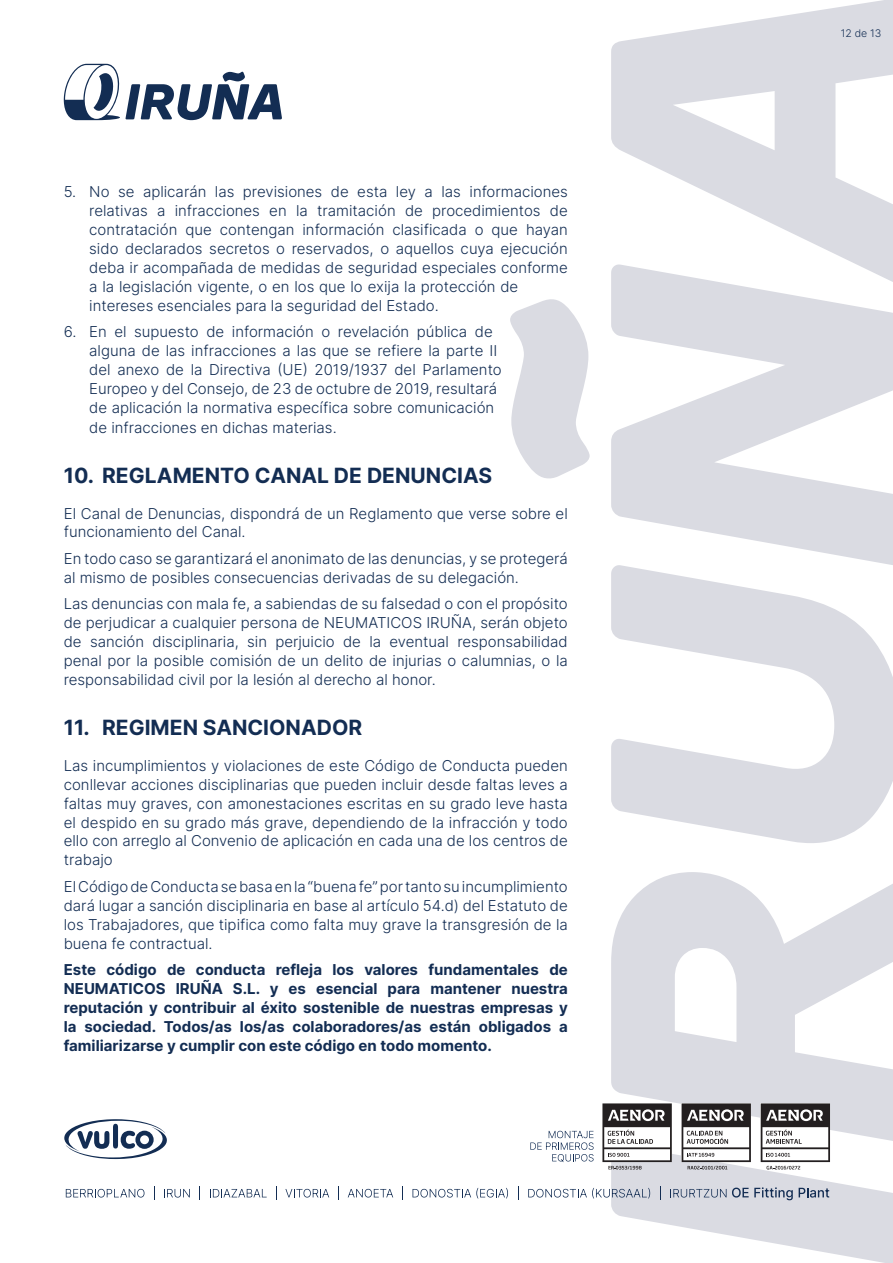
<style>
.page{position:relative;width:893px;height:1263px;background:#fff}
.page>*{position:absolute;margin:0;border:0;box-sizing:border-box;transform-origin:0 0}
.t1{font:700 21px "Inter";color:#132d53}
.párrafo_1{font:300 15px/18.9px "Inter";color:#132d53}
.párrafo1_bold{font:700 15px/18.9px "Inter";color:#132d53;text-align:justify}
.t2{font:300 10.5px "Inter";color:#132d53}
</style>
<div class="page">
<svg style="left:611px;top:872px;width:282px;height:231px;fill:#dadbe2"></svg>
<svg style="left:611px;top:568px;width:282px;height:275px;fill:#dadbe2"></svg>
<svg style="left:510px;top:299px;width:80px;height:180px"></svg>
<svg style="left:611px;top:291px;width:282px;height:277px;fill:#dadbe2"></svg>
<svg style="left:611px;top:0;width:282px;height:291px;fill:#dadbe2"></svg>
<svg style="left:64px;top:64px;width:218px;height:56px"></svg>
<svg style="left:66px;top:1189px;width:78px;height:8px"></svg>
<svg style="left:154px;top:1186px;width:1px;height:14px"></svg>
<svg style="left:164px;top:1189px;width:26px;height:8px"></svg>
<svg style="left:199px;top:1186px;width:1px;height:14px"></svg>
<svg style="left:210px;top:1189px;width:57px;height:8px"></svg>
<svg style="left:276px;top:1186px;width:1px;height:14px"></svg>
<svg style="left:285px;top:1189px;width:44px;height:8px"></svg>
<svg style="left:338px;top:1186px;width:1px;height:14px"></svg>
<svg style="left:348px;top:1189px;width:45px;height:8px"></svg>
<svg style="left:402px;top:1186px;width:1px;height:14px"></svg>
<svg style="left:412px;top:1188px;width:96px;height:10px"></svg>
<svg style="left:518px;top:1186px;width:1px;height:14px"></svg>
<svg style="left:528px;top:1103px;width:365px;height:160px"></svg>
<svg style="left:64px;top:1119px;width:103px;height:40px"></svg>
<p class="párrafo_1" style="left:89px;top:182px;width:480px;text-indent:-26px">5. No se aplicarán las previsiones de esta ley a las informaciones relativas a infracciones en la tramitación de procedimientos de contratación que contengan información clasificada o que hayan sido declarados secretos o reservados, o aquellos cuya ejecución deba ir acompañada de medidas de seguridad especiales conforme a la legislación vigente, o en los que lo exija la protección de intereses esenciales para la seguridad del Estado.</p>
<p class="párrafo_1" style="left:89px;top:322px;width:414px;text-indent:-26px">6. En el supuesto de información o revelación pública de alguna de las infracciones a las que se refiere la parte II del anexo de la Directiva (UE) 2019/1937 del Parlamento Europeo y del Consejo, de 23 de octubre de 2019, resultará de aplicación la normativa específica sobre comunicación de infracciones en dichas materias.</p>
<p class="t1" style="left:64px;top:460px;width:430px">10. REGLAMENTO CANAL DE DENUNCIAS</p>
<p class="párrafo_1" style="left:64px;top:503px;width:505px">El Canal de Denuncias, dispondrá de un Reglamento que verse sobre el funcionamiento del Canal.</p>
<p class="párrafo_1" style="left:64px;top:549px;width:506px">En todo caso se garantizará el anonimato de las denuncias, y se protegerá al mismo de posibles consecuencias derivadas de su delegación.</p>
<p class="párrafo_1" style="left:64px;top:594px;width:506px;text-align:justify">Las denuncias con mala fe, a sabiendas de su falsedad o con el propósito de perjudicar a cualquier persona de NEUMATICOS IRUÑA, serán objeto de sanción disciplinaria, sin perjuicio de la eventual responsabilidad penal por la posible comisión de un delito de injurias o calumnias, o la responsabilidad civil por la lesión al derecho al honor.</p>
<p class="t1" style="left:64px;top:712px;width:300px">11. REGIMEN SANCIONADOR</p>
<p class="párrafo_1" style="left:64px;top:756px;width:506px;text-align:justify">Las incumplimientos y violaciones de este Código de Conducta pueden conllevar acciones disciplinarias que pueden incluir desde faltas leves a faltas muy graves, con amonestaciones escritas en su grado leve hasta el despido en su grado más grave, dependiendo de la infracción y todo ello con arreglo al Convenio de aplicación en cada una de los centros de trabajo</p>
<p class="párrafo_1" style="left:64px;top:877px;width:506px;text-align:justify">El Código de Conducta se basa en la “buena fe” por tanto su incumplimiento dará lugar a sanción disciplinaria en base al artículo 54.d) del Estatuto de los Trabajadores, que tipifica como falta muy grave la transgresión de la buena fe contractual.</p>
<p class="párrafo1_bold" style="left:64px;top:960px;width:506px">Este código de conducta refleja los valores fundamentales de NEUMATICOS IRUÑA S.L. y es esencial para mantener nuestra reputación y contribuir al éxito sostenible de nuestras empresas y la sociedad. Todos/as los/as colaboradores/as están obligados a familiarizarse y cumplir con este código en todo momento.</p>
<p class="t2" style="left:841px;top:26px;width:42px">12 de 13</p>
</div>
